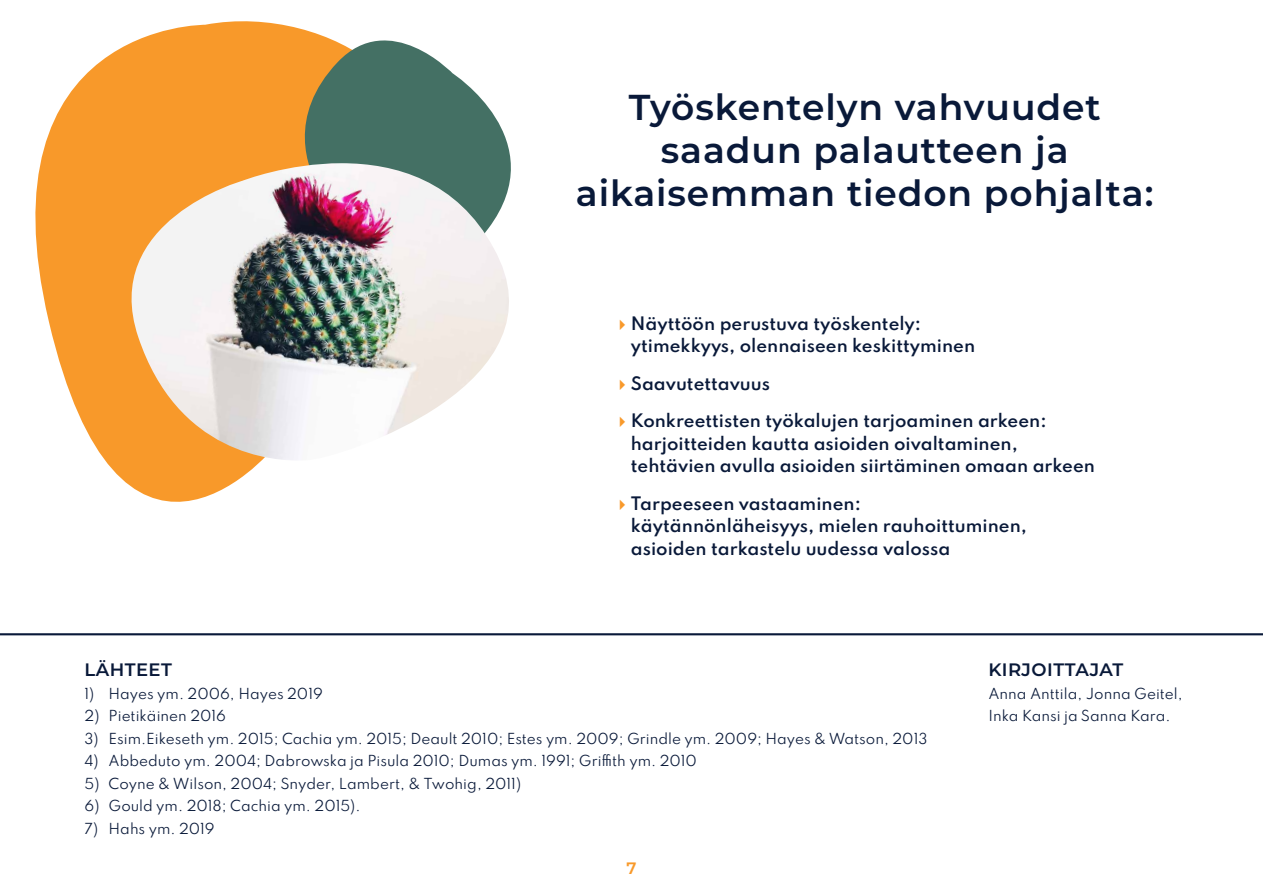
<style>
.page{position:relative;width:1263px;height:893px;background:#fff}
.page>*{position:absolute;margin:0;border:0;box-sizing:border-box;transform-origin:0 0}
.t1{font:600 36px/43.2px "Montserrat";letter-spacing:.025em;color:#091939;text-align:center}
.t2{font:600 18px "Montserrat";letter-spacing:.025em;color:#091939}
.t3{font:600 16.5px/22.5px "Spartan";color:#091939}
.t4{font:600 16.5px "Montserrat";color:#f8992a}
.t5{font:13.5px/22.5px "Spartan";color:#091939}
</style>
<div class="page">
<hr style="left:0;top:633px;width:1263px;height:2px;background:#091939">
<svg style="left:35px;top:21px;width:251px;height:481px;fill:#f8992a"></svg>
<svg style="left:286px;top:25px;width:225px;height:138px;fill:#447064"></svg>
<img style="left:99px;top:163px;width:412px;height:299px">
<h1 class="t1" style="left:576px;top:84px;width:579px">Työskentelyn vahvuudet saadun palautteen ja aikaisemman tiedon pohjalta:</h1>
<p class="t3" style="left:631px;top:311px;width:346px">Näyttöön perustuva työskentely: ytimekkyys, olennaiseen keskittyminen</p>
<p class="t3" style="left:631px;top:371px;width:141px">Saavutettavuus</p>
<p class="t3" style="left:631px;top:409px;width:466px">Konkreettisten työkalujen tarjoaminen arkeen: harjoitteiden kautta asioiden oivaltaminen, tehtävien avulla asioiden siirtäminen omaan arkeen</p>
<p class="t3" style="left:631px;top:491px;width:398px">Tarpeeseen vastaaminen: käytännönläheisyys, mielen rauhoittuminen, asioiden tarkastelu uudessa valossa</p>
<h2 class="t2" style="left:85px;top:657px;width:89px">LÄHTEET</h2>
<p class="t5" style="left:85px;top:682px;width:240px">1) Hayes ym. 2006, Hayes 2019</p>
<p class="t5" style="left:85px;top:704px;width:143px">2) Pietikäinen 2016</p>
<p class="t5" style="left:85px;top:727px;width:844px">3) Esim.Eikeseth ym. 2015; Cachia ym. 2015; Deault 2010; Estes ym. 2009; Grindle ym. 2009; Hayes &amp; Watson, 2013</p>
<p class="t5" style="left:85px;top:749px;width:614px">4) Abbeduto ym. 2004; Dabrowska ja Pisula 2010; Dumas ym. 1991; Griffith ym. 2010</p>
<p class="t5" style="left:85px;top:772px;width:438px">5) Coyne &amp; Wilson, 2004; Snyder, Lambert, &amp; Twohig, 2011)</p>
<p class="t5" style="left:85px;top:794px;width:277px">6) Gould ym. 2018; Cachia ym. 2015).</p>
<p class="t5" style="left:85px;top:817px;width:132px">7) Hahs ym. 2019</p>
<p class="t4" style="left:626px;top:856px;width:12px">7</p>
<h2 class="t2" style="left:988px;top:657px;width:137px">KIRJOITTAJAT</h2>
<p class="t5" style="left:988px;top:682px;width:196px">Anna Anttila, Jonna Geitel,<br>Inka Kansi ja Sanna Kara.</p>
</div>
